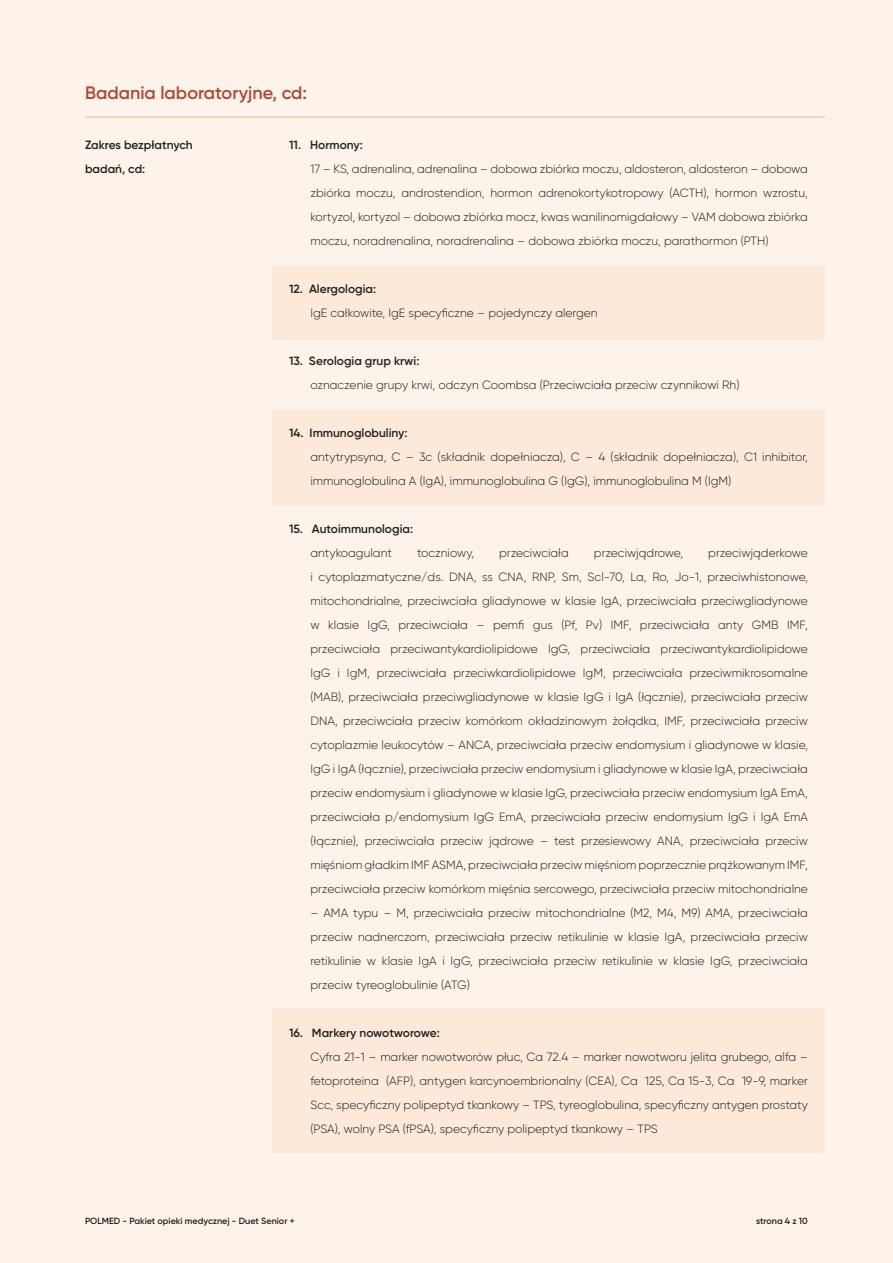
<style>
.page{position:relative;width:893px;height:1263px;background:#fef3eb}
.page>*{position:absolute;margin:0;border:0;box-sizing:border-box;transform-origin:0 0}
.t1{font:600 18px "Gilroy";color:#b14735}
.t2{font:300 12px/24px "Gilroy";color:#231f20;text-align:justify}
.t3{font:600 12px/24px "Gilroy";color:#231f20}
.t4{font:600 9px "Gilroy";color:#231f20}
</style>
<div class="page">
<div style="left:272px;top:409px;width:553px;height:97px;background:#fde9d9"></div>
<div style="left:272px;top:1008px;width:553px;height:144px;background:#fde9d9"></div>
<div style="left:272px;top:266px;width:553px;height:74px;background:#fde9d9"></div>
<hr style="left:85px;top:116px;width:740px;height:2px;background:#f68d38">
<h1 class="t1" style="left:85px;top:82px;width:224px">Badania laboratoryjne, cd:</h1>
<p class="t3" style="left:85px;top:133px;width:109px">Zakres bezpłatnych badań, cd:</p>
<p class="t3" style="left:289px;top:133px;width:75px">11. Hormony:</p>
<p class="t2" style="left:310px;top:157px;width:499px">17 – KS, adrenalina, adrenalina – dobowa zbiórka moczu, aldosteron, aldosteron – dobowa zbiórka moczu, androstendion, hormon adrenokortykotropowy (ACTH), hormon wzrostu, kortyzol, kortyzol – dobowa zbiórka mocz, kwas wanilinomigdałowy – VAM dobowa zbiórka moczu, noradrenalina, noradrenalina – dobowa zbiórka moczu, parathormon (PTH)</p>
<p class="t3" style="left:289px;top:277px;width:89px">12. Alergologia:</p>
<p class="t2" style="left:310px;top:301px;width:289px">IgE całkowite, IgE specyficzne – pojedynczy alergen</p>
<p class="t3" style="left:289px;top:349px;width:132px">13. Serologia grup krwi:</p>
<p class="t2" style="left:310px;top:373px;width:431px">oznaczenie grupy krwi, odczyn Coombsa (Przeciwciała przeciw czynnikowi Rh)</p>
<p class="t3" style="left:289px;top:421px;width:120px">14. Immunoglobuliny:</p>
<p class="t2" style="left:310px;top:445px;width:499px">antytrypsyna, C – 3c (składnik dopełniacza), C – 4 (składnik dopełniacza), C1 inhibitor, immunoglobulina A (IgA), immunoglobulina G (IgG), immunoglobulina M (IgM)</p>
<p class="t3" style="left:289px;top:517px;width:125px">15. Autoimmunologia:</p>
<p class="t2" style="left:310px;top:541px;width:83px">antykoagulant</p>
<p class="t2" style="left:417px;top:541px;width:59px">toczniowy,</p>
<p class="t2" style="left:499px;top:541px;width:71px">przeciwciała</p>
<p class="t2" style="left:594px;top:541px;width:91px">przeciwjądrowe,</p>
<p class="t2" style="left:310px;top:541px;width:499px;text-indent:398px">przeciwjąderkowe i cytoplazmatyczne/ds. DNA, ss CNA, RNP, Sm, Scl-70, La, Ro, Jo-1, przeciwhistonowe, mitochondrialne, przeciwciała gliadynowe w klasie IgA, przeciwciała przeciwgliadynowe w klasie IgG, przeciwciała – pemfi gus (Pf, Pv) IMF, przeciwciała anty GMB IMF, przeciwciała przeciwantykardiolipidowe IgG, przeciwciała przeciwantykardiolipidowe IgG i IgM, przeciwciała przeciwkardiolipidowe IgM, przeciwciała przeciwmikrosomalne (MAB), przeciwciała przeciwgliadynowe w klasie IgG i IgA (łącznie), przeciwciała przeciw DNA, przeciwciała przeciw komórkom okładzinowym żołądka, IMF, przeciwciała przeciw cytoplazmie leukocytów – ANCA, przeciwciała przeciw endomysium i gliadynowe w klasie, IgG i IgA (łącznie), przeciwciała przeciw endomysium i gliadynowe w klasie IgA, przeciwciała przeciw endomysium i gliadynowe w klasie IgG, przeciwciała przeciw endomysium IgA EmA, przeciwciała p/endomysium IgG EmA, przeciwciała przeciw endomysium IgG i IgA EmA (łącznie), przeciwciała przeciw jądrowe – test przesiewowy ANA, przeciwciała przeciw mięśniom gładkim IMF ASMA, przeciwciała przeciw mięśniom poprzecznie prążkowanym IMF, przeciwciała przeciw komórkom mięśnia sercowego, przeciwciała przeciw mitochondrialne</p>
<p class="t2" style="left:310px;top:901px;width:499px">– AMA typu – M, przeciwciała przeciw mitochondrialne (M2, M4, M9) AMA, przeciwciała przeciw nadnerczom, przeciwciała przeciw retikulinie w klasie IgA, przeciwciała przeciw retikulinie w klasie IgA i IgG, przeciwciała przeciw retikulinie w klasie IgG, przeciwciała przeciw tyreoglobulinie (ATG)</p>
<p class="t3" style="left:289px;top:1021px;width:152px">16. Markery nowotworowe:</p>
<p class="t2" style="left:310px;top:1045px;width:499px">Cyfra 21-1 – marker nowotworów płuc, Ca 72.4 – marker nowotworu jelita grubego, alfa – fetoproteina (AFP), antygen karcynoembrionalny (CEA), Ca 125, Ca 15-3, Ca 19-9, marker Scc, specyficzny polipeptyd tkankowy – TPS, tyreoglobulina, specyficzny antygen prostaty (PSA), wolny PSA (fPSA), specyficzny polipeptyd tkankowy – TPS</p>
<p class="t4" style="left:85px;top:1215px;width:211px">POLMED - Pakiet opieki medycznej - Duet Senior +</p>
<p class="t4" style="left:756px;top:1215px;width:53px">strona 4 z 10</p>
</div>
